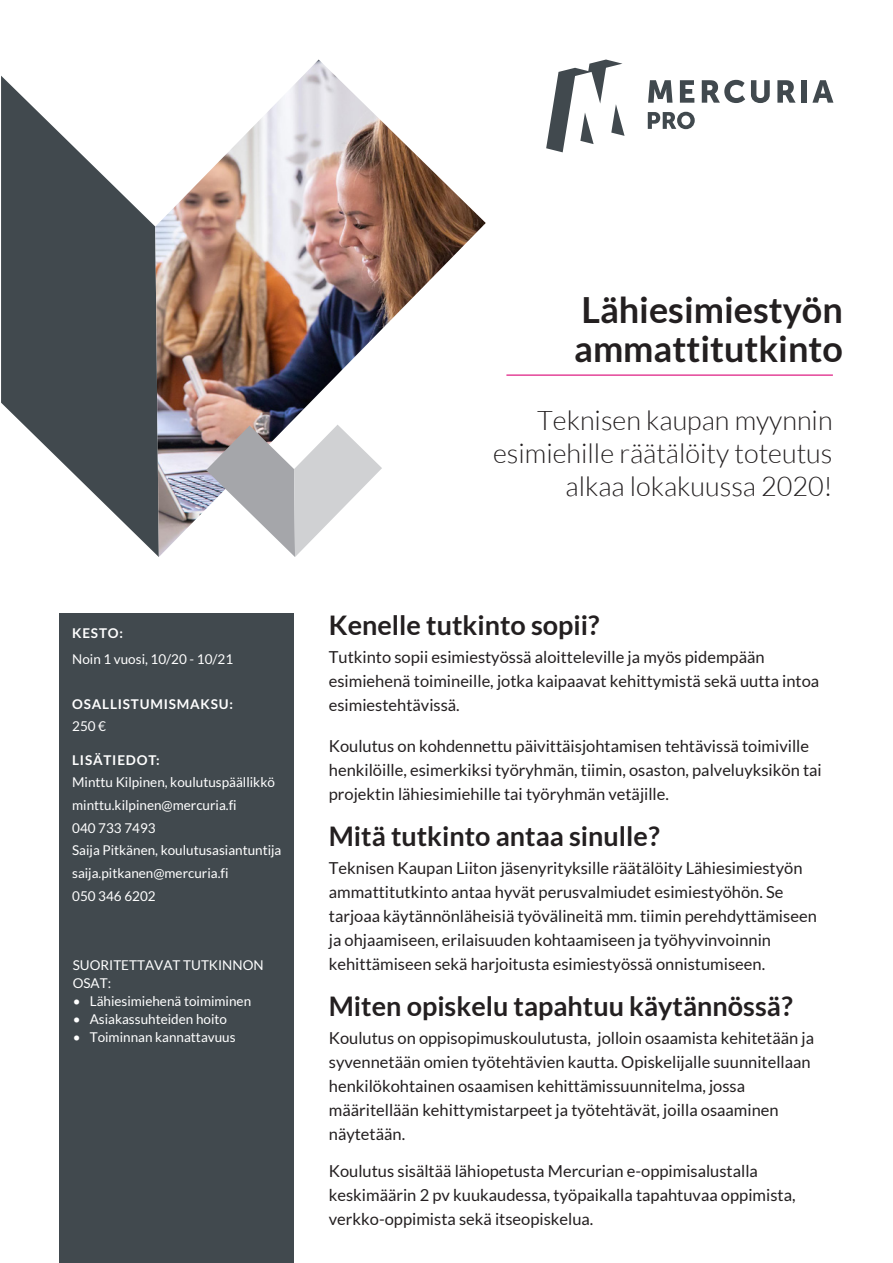
<style>
.page{position:relative;width:893px;height:1263px;background:#fff}
.page>*{position:absolute;margin:0;border:0;box-sizing:border-box;transform-origin:0 0}
.H1_bottom_line{font:700 36px/39px "Lato";color:#231f20}
.Body{font:700 27px "Lato";color:#231f20}
.H1_subtitle{font:300 27px/33px "Lato";color:#231f20;text-align:right}
.Body-2{font:16.5px/24px "Lato";color:#231f20}
.t1{font:13.5px/22.6px "Lato";color:#fff}
.t2{font:700 13.5px/22.2px "Lato";letter-spacing:.06em;color:#fff}
.s1{font-weight:700}
.s2{font-weight:400}
</style>
<div class="page">
<div style="left:60px;top:613px;width:234px;height:650px;background:#41494e"></div>
<svg style="left:546px;top:60px;width:79px;height:92px"></svg>
<svg style="left:648px;top:80px;width:24px;height:23px"></svg>
<svg style="left:680px;top:80px;width:14px;height:23px"></svg>
<svg style="left:702px;top:80px;width:43px;height:23px"></svg>
<svg style="left:751px;top:80px;width:19px;height:23px"></svg>
<svg style="left:777px;top:80px;width:19px;height:23px"></svg>
<div style="left:802px;top:80px;width:5px;height:23px;background:#41494e"></div>
<svg style="left:812px;top:80px;width:21px;height:23px"></svg>
<svg style="left:648px;top:112px;width:47px;height:17px"></svg>
<svg style="left:1px;top:76px;width:158px;height:481px;fill:#41494e"></svg>
<img style="left:155px;top:60px;width:331px;height:496px">
<svg style="left:206px;top:425px;width:176px;height:132px"></svg>
<hr style="left:506px;top:374px;width:327px;height:2px;background:#e44498">
<p class="t1" style="left:72px;top:619px;width:163px;line-height:26.5px"><span class="s1">KESTO:<br></span>Noin 1 vuosi, 10/20 - 10/21</p>
<p class="t2" style="left:72px;top:692px;width:162px">OSALLISTUMISMAKSU:<br><span class="s2">250 €</span></p>
<p class="t1" style="left:72px;top:748px;width:211px"><span class="s1">LISÄTIEDOT:<br></span>Minttu Kilpinen, koulutuspäällikkö minttu.kilpinen@mercuria.fi<br>040 733 7493<br>Saija Pitkänen, koulutusasiantuntija saija.pitkanen@mercuria.fi<br>050 346 6202</p>
<p class="t1" style="left:73px;top:956px;width:192px;line-height:18px">SUORITETTAVAT TUTKINNON<br>OSAT:</p>
<p class="t1" style="left:73px;top:990px;width:180px">• Lähiesimiehenä toimiminen</p>
<p class="t1" style="left:73px;top:1008px;width:156px">• Asiakassuhteiden hoito</p>
<p class="t1" style="left:73px;top:1026px;width:164px">• Toiminnan kannattavuus</p>
<p class="H1_bottom_line" style="left:574px;top:289px;width:270px">Lähiesimiestyön ammattitutkinto</p>
<p class="H1_subtitle" style="left:493px;top:404px;width:341px">Teknisen kaupan myynnin esimiehille räätälöity toteutus alkaa lokakuussa 2020!</p>
<p class="Body" style="left:329px;top:609px;width:272px">Kenelle tutkinto sopii?</p>
<p class="Body-2" style="left:329px;top:645px;width:492px">Tutkinto sopii esimiestyössä aloitteleville ja myös pidempään esimiehenä toimineille, jotka kaipaavat kehittymistä sekä uutta intoa esimiestehtävissä.</p>
<p class="Body-2" style="left:329px;top:734px;width:494px">Koulutus on kohdennettu päivittäisjohtamisen tehtävissä toimiville henkilöille, esimerkiksi työryhmän, tiimin, osaston, palveluyksikön tai projektin lähiesimiehille tai työryhmän vetäjille.</p>
<p class="Body" style="left:329px;top:821px;width:332px">Mitä tutkinto antaa sinulle?</p>
<p class="Body-2" style="left:329px;top:856px;width:489px">Teknisen Kaupan Liiton jäsenyrityksille räätälöity Lähiesimiestyön ammattitutkinto antaa hyvät perusvalmiudet esimiestyöhön. Se tarjoaa käytännönläheisiä työvälineitä mm. tiimin perehdyttämiseen ja ohjaamiseen, erilaisuuden kohtaamiseen ja työhyvinvoinnin kehittämiseen sekä harjoitusta esimiestyössä onnistumiseen.</p>
<p class="Body" style="left:329px;top:991px;width:465px">Miten opiskelu tapahtuu käytännössä?</p>
<p class="Body-2" style="left:329px;top:1026px;width:487px">Koulutus on oppisopimuskoulutusta, jolloin osaamista kehitetään ja syvennetään omien työtehtävien kautta. Opiskelijalle suunnitellaan henkilökohtainen osaamisen kehittämissuunnitelma, jossa määritellään kehittymistarpeet ja työtehtävät, joilla osaaminen näytetään.</p>
<p class="Body-2" style="left:329px;top:1159px;width:468px">Koulutus sisältää lähiopetusta Mercurian e-oppimisalustalla keskimäärin 2 pv kuukaudessa, työpaikalla tapahtuvaa oppimista, verkko-oppimista sekä itseopiskelua.</p>
</div>
